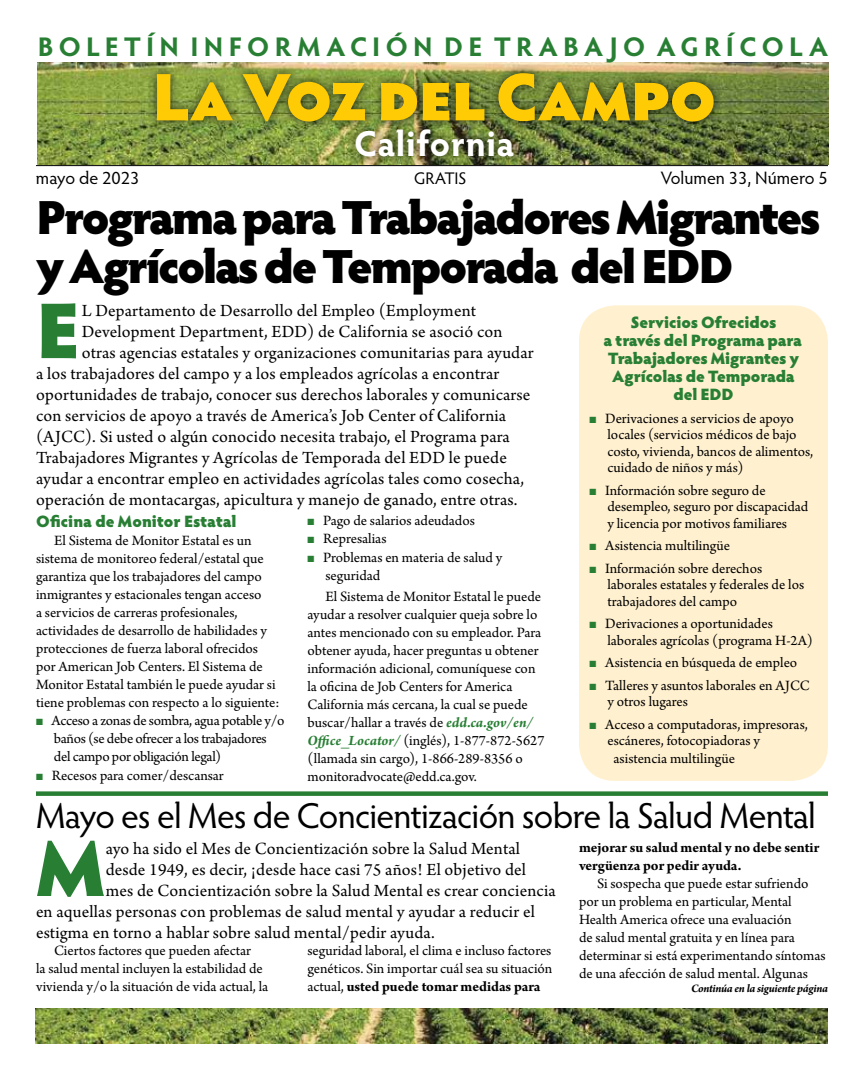
<style>
.page{position:relative;width:864px;height:1080px;background:#fff}
.page>*{position:absolute;margin:0;border:0;box-sizing:border-box;transform-origin:0 0}
.t1{font:900 79.35px "Hypatia Sans Pro";color:#287f34}
.t2{font:900 67.5px "Hypatia Sans Pro";letter-spacing:-.03em;color:#ffcb05}
.t3{font:900 48px/49.5px "Hypatia Sans Pro";letter-spacing:-.055em;color:#000}
.t4{font:36px "Hypatia Sans Pro";letter-spacing:-.02em;color:#000}
.t5{font:700 36px "Hypatia Sans Pro";letter-spacing:.015em;color:#fff}
.t6{font:700 27px "Hypatia Sans Pro";letter-spacing:.2em;color:#287f34}
.t7{font:18px "Arno Pro";letter-spacing:.005em;color:#000}
.t8{font:18px "Hypatia Sans Pro";color:#000}
.t9{font:16.8px "Hypatia Sans Pro";letter-spacing:-.005em;color:#000}
.t10{font:900 16.5px/18px "Hypatia Sans Pro";letter-spacing:-.01em;color:#287f34;text-align:center}
.t11{font:15px/18px "Arno Pro";letter-spacing:-.005em;color:#000}
.t12{font:15px/18px "Arno Pro";letter-spacing:-.025em;color:#000}
.t13{font:700 15px/18px "Arno Pro";letter-spacing:-.005em;color:#000}
.t14{font:italic 700 12px "Arno Pro";letter-spacing:-.025em;color:#000}
.s1{color:#287f34}
.s2{font-weight:700;font-style:italic;color:#287f34}
.s3{font-weight:700}
</style>
<div class="page">
<div style="left:36px;top:791px;width:792px;height:5px;background:#287f34"></div>
<img style="left:38px;top:63px;width:790px;height:102px">
<div style="left:147px;top:63px;width:576px;height:104px;background:#000;opacity:.75"></div>
<img style="left:36px;top:1008px;width:792px;height:36px">
<hr style="left:36px;top:165px;width:792px;height:1px;background:#000">
<div style="left:579px;top:305px;width:249px;height:476px;background:#fff1d0;border-radius:36px"></div>
<h3 class="t6" style="left:38px;top:27px;width:792px">BOLETÍN INFORMACIÓN DE TRABAJO AGRÍCOLA</h3>
<h2 class="t2" style="left:152px;top:47px;width:566px">La Voz del Campo</h2>
<h3 class="t5" style="left:354px;top:119px;width:162px">California</h3>
<p class="t8" style="left:36px;top:166px;width:105px">mayo de 2023</p>
<p class="t9" style="left:414px;top:167px;width:54px">GRATIS</p>
<p class="t8" style="left:661px;top:166px;width:169px">Volumen 33, Número 5</p>
<h3 class="t3" style="left:36px;top:190px;width:787px">Programa para Trabajadores Migrantes y Agrícolas de Temporada del EDD</h3>
<h1 class="t1" style="left:36px;top:272px;width:46px">E</h1>
<p class="t7" style="left:82px;top:300px;width:396px">L Departamento de Desarrollo del Empleo (Employment</p>
<p class="t10" style="left:603px;top:312px;width:200px">Servicios Ofrecidos<br>a través del Programa para<br>Trabajadores Migrantes y<br>Agrícolas de Temporada del EDD</p>
<p class="t11" style="left:607px;top:411px;width:207px;line-height:16.5px;text-indent:-18px"><span class="s1">■</span> Derivaciones a servicios de apoyo locales (servicios médicos de bajo costo, vivienda, bancos de alimentos, cuidado de niños y más)</p>
<p class="t11" style="left:607px;top:483px;width:202px;line-height:16.5px;text-indent:-18px"><span class="s1">■</span> Información sobre seguro de desempleo, seguro por discapacidad y licencia por motivos familiares</p>
<p class="t11" style="left:590px;top:537px;width:142px"><span class="s1">■</span> Asistencia multilingüe</p>
<p class="t11" style="left:607px;top:561px;width:198px;line-height:16.5px;text-indent:-18px"><span class="s1">■</span> Información sobre derechos laborales estatales y federales de los trabajadores del campo</p>
<p class="t11" style="left:607px;top:616px;width:207px;line-height:16.5px;text-indent:-18px"><span class="s1">■</span> Derivaciones a oportunidades laborales agrícolas (programa H-2A)</p>
<p class="t11" style="left:590px;top:654px;width:209px"><span class="s1">■</span> Asistencia en búsqueda de empleo</p>
<p class="t11" style="left:607px;top:678px;width:204px;line-height:16.5px;text-indent:-18px"><span class="s1">■</span> Talleres y asuntos laborales en AJCC y otros lugares</p>
<p class="t11" style="left:607px;top:717px;width:202px;line-height:16.5px;text-indent:-18px"><span class="s1">■</span> Acceso a computadoras, impresoras, escáneres, fotocopiadoras y</p>
<p class="t11" style="left:613px;top:750px;width:123px">asistencia multilingüe</p>
<p class="t7" style="left:82px;top:321px;width:422px">Development Department, EDD) de California se asoció con</p>
<p class="t7" style="left:82px;top:342px;width:453px">otras agencias estatales y organizaciones comunitarias para ayudar</p>
<p class="t7" style="left:36px;top:363px;width:465px">a los trabajadores del campo y a los empleados agrícolas a encontrar</p>
<p class="t7" style="left:36px;top:384px;width:496px">oportunidades de trabajo, conocer sus derechos laborales y comunicarse</p>
<p class="t7" style="left:36px;top:405px;width:472px">con servicios de apoyo a través de America’s Job Center of California</p>
<p class="t7" style="left:36px;top:426px;width:475px">(AJCC). Si usted o algún conocido necesita trabajo, el Programa para</p>
<p class="t7" style="left:36px;top:447px;width:472px">Trabajadores Migrantes y Agrícolas de Temporada del EDD le puede</p>
<p class="t7" style="left:36px;top:468px;width:490px">ayudar a encontrar empleo en actividades agrícolas tales como cosecha,</p>
<p class="t7" style="left:36px;top:489px;width:483px">operación de montacargas, apicultura y manejo de ganado, entre otras.</p>
<p class="t10" style="left:36px;top:511px;width:202px">Oficina de Monitor Estatal</p>
<p class="t11" style="left:36px;top:532px;width:245px;text-indent:18px">El Sistema de Monitor Estatal es un sistema de monitoreo federal/estatal que garantiza que los trabajadores del campo inmigrantes y estacionales tengan acceso<br>a servicios de carreras profesionales, actividades de desarrollo de habilidades y protecciones de fuerza laboral ofrecidos por American Job Centers. El Sistema de Monitor Estatal también le puede ayudar si tiene problemas con respecto a lo siguiente:</p>
<p class="t12" style="left:54px;top:713px;width:232px;text-indent:-18px"><span class="s1">■</span> Acceso a zonas de sombra, agua potable y/o baños (se debe ofrecer a los trabajadores del campo por obligación legal)</p>
<p class="t11" style="left:36px;top:767px;width:189px"><span class="s1">■</span> Recesos para comer/descansar</p>
<p class="t11" style="left:308px;top:512px;width:169px"><span class="s1">■</span> Pago de salarios adeudados</p>
<p class="t11" style="left:308px;top:531px;width:81px"><span class="s1">■</span> Represalias</p>
<p class="t11" style="left:325px;top:549px;width:179px;text-indent:-18px"><span class="s1">■</span> Problemas en materia de salud y seguridad</p>
<p class="t11" style="left:307px;top:588px;width:239px;text-indent:18px">El Sistema de Monitor Estatal le puede ayudar a resolver cualquier queja sobre lo antes mencionado con su empleador. Para obtener ayuda, hacer preguntas u obtener información adicional, comuníquese con la oficina de Job Centers for America California más cercana, la cual se puede buscar/hallar a través de <span class="s2">edd.ca.gov/en/ Office_Locator/</span> (inglés), 1-877-872-5627 (llamada sin cargo), 1-866-289-8356 o monitoradvocate@edd.ca.gov.</p>
<h3 class="t4" style="left:36px;top:792px;width:781px">Mayo es el Mes de Concientización sobre la Salud Mental</h3>
<h1 class="t1" style="left:36px;top:810px;width:70px">M</h1>
<p class="t7" style="left:106px;top:838px;width:416px">ayo ha sido el Mes de Concientización sobre la Salud Mental</p>
<p class="t13" style="left:579px;top:840px;width:242px">mejorar su salud mental y no debe sentir vergüenza por pedir ayuda.</p>
<p class="t11" style="left:579px;top:876px;width:248px;text-indent:18px">Si sospecha que puede estar sufriendo por un problema en particular, Mental Health America ofrece una evaluación<br>de salud mental gratuita y en línea para determinar si está experimentando síntomas de una afección de salud mental. Algunas</p>
<p class="t7" style="left:106px;top:859px;width:422px">desde 1949, es decir, ¡desde hace casi 75 años! El objetivo del</p>
<p class="t7" style="left:106px;top:880px;width:452px">mes de Concientización sobre la Salud Mental es crear conciencia</p>
<p class="t7" style="left:36px;top:901px;width:500px">en aquellas personas con problemas de salud mental y ayudar a reducir el</p>
<p class="t7" style="left:36px;top:922px;width:400px">estigma en torno a hablar sobre salud mental/pedir ayuda.</p>
<p class="t11" style="left:36px;top:942px;width:234px;text-align:center">Ciertos factores que pueden afectar<br>la salud mental incluyen la estabilidad de vivienda y/o la situación de vida actual, la</p>
<p class="t11" style="left:308px;top:942px;width:246px;text-align:justify">seguridad laboral, el clima e incluso factores genéticos. Sin importar cuál sea su situación actual, <span class="s3">usted puede tomar medidas para</span></p>
<p class="t14" style="left:691px;top:981px;width:138px">Continúa en la siguiente página</p>
</div>
